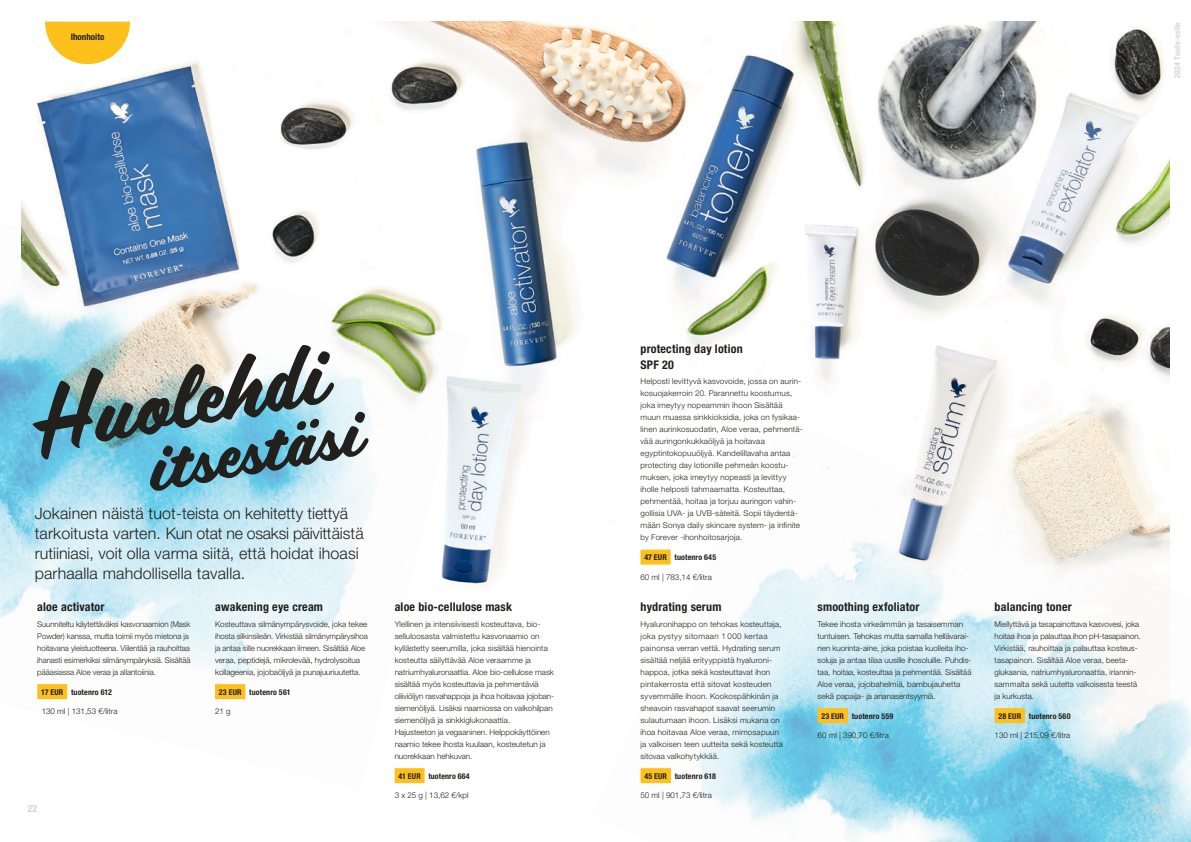
<style>
.page{position:relative;width:1191px;height:842px;background:#fff}
.page>*{position:absolute;margin:0;border:0;box-sizing:border-box;transform-origin:0 0}
.t1{font:90.9px "Scriptorama JF Tradeshow";color:#21201c}
.t2{font:76.3px "Scriptorama JF Tradeshow";color:#21201c}
.pull_out_copy_medium{font:300 16px/20px "Helvetica Neue LT Std";letter-spacing:.01em;color:#21201c}
.body_title{font:700 condensed 12px "Helvetica Neue LT Std";letter-spacing:.015em;color:#21201c}
.t3{font:700 condensed 10px "Helvetica Neue LT Std";color:#d5d6d2}
.t4{font:700 condensed 9px "Helvetica Neue LT Std";color:#21201c}
.body_copy{font:300 8px/12px "Helvetica Neue LT Std";letter-spacing:.005em;color:#21201c}
.body_copy-2{font:300 8px/12px "Helvetica Neue LT Std";letter-spacing:.025em;color:#21201c}
.body_copy-3{font:700 condensed 8px "Helvetica Neue LT Std";letter-spacing:.015em;color:#21201c}
.t5{font:700 condensed 8px "Helvetica Neue LT Std";letter-spacing:.03em;color:#d5d6d2}
</style>
<div class="page">
<img style="left:22px;top:22px;width:1147px;height:563px">
<img style="left:0;top:220px;width:470px;height:564px">
<img style="left:591px;top:412px;width:600px;height:430px">
<div style="left:817px;top:708px;width:31px;height:15px;background:#fec01b"></div>
<div style="left:994px;top:708px;width:31px;height:15px;background:#fec01b"></div>
<div style="left:215px;top:684px;width:30px;height:15px;background:#fec01b"></div>
<div style="left:37px;top:684px;width:30px;height:15px;background:#fec01b"></div>
<div style="left:395px;top:768px;width:29px;height:15px;background:#fec01b"></div>
<div style="left:640px;top:768px;width:31px;height:15px;background:#fec01b"></div>
<div style="left:640px;top:550px;width:30px;height:15px;background:#fec01b"></div>
<svg style="left:45px;top:22px;width:85px;height:42px"></svg>
<p class="t4" style="left:71px;top:31px;width:35px">Ihonhoito</p>
<p class="t5" style="left:1172px;top:78px;width:58px;rotate:-90deg">2024 Tuote-esite</p>
<p class="t1" style="left:20px;top:358px;width:299px;rotate:-10deg">Huolehdi</p>
<p class="t2" style="left:137px;top:412px;width:218px;rotate:-10deg">itsestäsi</p>
<p class="pull_out_copy_medium" style="left:35px;top:503px;width:330px">Jokainen näistä tuot-teista on kehitetty tiettyä tarkoitusta varten. Kun otat ne osaksi päivittäistä rutiiniasi, voit olla varma siitä, että hoidat ihoasi parhaalla mahdollisella tavalla.</p>
<p class="body_title" style="left:37px;top:600px;width:69px">aloe activator</p>
<p class="body_copy" style="left:37px;top:618px;width:155px">Suunniteltu käytettäväksi kasvonaamion (Mask Powder) kanssa, mutta toimii myös mietona ja hoitavana yleistuotteena. Viilentää ja rauhoittaa ihanasti esimerkiksi silmänympäryksiä. Sisältää pääasiassa Aloe veraa ja allantoiinia.</p>
<p class="body_copy-3" style="left:41px;top:687px;width:72px">17 EUR tuotenro 612</p>
<p class="body_copy" style="left:42px;top:705px;width:77px">130 ml | 131,53 €/litra</p>
<p class="body_title" style="left:215px;top:600px;width:109px">awakening eye cream</p>
<p class="body_copy" style="left:215px;top:618px;width:154px">Kosteuttava silmänympärysvoide, joka tekee ihosta silkinsileän. Virkistää silmänympärysihoa ja antaa sille nuorekkaan ilmeen. Sisältää Aloe veraa, peptidejä, mikrolevää, hydrolysoitua kollageenia, jojobaöljyä ja punajuuriuutetta.</p>
<p class="body_copy-3" style="left:219px;top:687px;width:73px">23 EUR tuotenro 561</p>
<p class="body_copy" style="left:215px;top:705px;width:17px">21 g</p>
<p class="body_title" style="left:395px;top:600px;width:119px">aloe bio-cellulose mask</p>
<p class="body_copy" style="left:395px;top:618px;width:161px">Ylellinen ja intensiivisesti kosteuttava, bio&shy;selluloosasta valmistettu kasvonaamio on kyllästetty seerumilla, joka sisältää hienointa kosteutta säilyttävää Aloe veraamme ja natriumhyaluronaattia. Aloe bio-cellulose mask sisältää myös kosteuttavia ja pehmentäviä oliiviöljyn rasvahappoja ja ihoa hoitavaa jojoban&shy;siemenöljyä. Lisäksi naamiossa on valkohilpan siemenöljyä ja sinkkiglukonaattia.<br>Hajusteeton ja vegaaninen. Helppokäyttöinen naamio tekee ihosta kuulaan, kosteutetun ja nuorekkaan hehkuvan.</p>
<p class="body_copy-3" style="left:398px;top:771px;width:73px">41 EUR tuotenro 664</p>
<p class="body_copy" style="left:395px;top:789px;width:75px">3 x 25 g | 13,62 €/kpl</p>
<p class="body_title" style="left:640px;top:342px;width:104px">protecting day lotion</p>
<p class="body_title" style="left:640px;top:357px;width:35px">SPF 20</p>
<p class="body_copy-2" style="left:640px;top:375px;width:164px">Helposti levittyvä kasvovoide, jossa on aurin&shy;kosuojakerroin 20. Parannettu koostumus, joka imeytyy nopeammin ihoon Sisältää muun muassa sinkkioksidia, joka on fysikaa&shy;linen aurinkosuodatin, Aloe veraa, pehmentä&shy;vää auringonkukkaöljyä ja hoitavaa egyptintokopuuöljyä. Kandelillavaha antaa protecting day lotionille pehmeän koostu&shy;muksen, joka imeytyy nopeasti ja levittyy iholle helposti tahmaamatta. Kosteuttaa, pehmentää, hoitaa ja torjuu auringon vahin&shy;gollisia UVA- ja UVB-säteitä. Sopii täydentä&shy;mään Sonya daily skincare system- ja infinite by Forever -ihonhoitosarjoja.</p>
<p class="body_copy-3" style="left:644px;top:552px;width:73px">47 EUR tuotenro 645</p>
<p class="body_copy" style="left:640px;top:571px;width:73px">60 ml | 783,14 €/litra</p>
<p class="body_title" style="left:640px;top:600px;width:82px">hydrating serum</p>
<p class="body_copy-2" style="left:640px;top:618px;width:144px">Hyaluronihappo on tehokas kosteuttaja, joka pystyy sitomaan 1 000 kertaa painonsa verran vettä. Hydrating serum sisältää neljää erityyppistä hyaluroni&shy;happoa, jotka sekä kosteuttavat ihon pintakerrosta että sitovat kosteuden syvemmälle ihoon. Kookospähkinän ja sheavoin rasvahapot saavat seerumin sulautumaan ihoon. Lisäksi mukana on ihoa hoitavaa Aloe veraa, mimosapuun ja valkoisen teen uutteita sekä kosteutta sitovaa valkohytykkää.</p>
<p class="body_copy-3" style="left:644px;top:771px;width:73px">45 EUR tuotenro 618</p>
<p class="body_copy" style="left:640px;top:789px;width:73px">50 ml | 901,73 €/litra</p>
<p class="body_title" style="left:817px;top:600px;width:103px">smoothing exfoliator</p>
<p class="body_copy" style="left:817px;top:618px;width:155px">Tekee ihosta virkeämmän ja tasaisemman tuntuisen. Tehokas mutta samalla hellävarai&shy;nen kuorinta-aine, joka poistaa kuolleita iho&shy;soluja ja antaa tilaa uusille ihosoluille. Puhdis&shy;taa, hoitaa, kosteuttaa ja pehmentää. Sisältää Aloe veraa, jojobahelmiä, bambujauhetta sekä papaija- ja ananasentsyymiä.</p>
<p class="body_copy-3" style="left:821px;top:711px;width:73px">23 EUR tuotenro 559</p>
<p class="body_copy" style="left:817px;top:729px;width:73px">60 ml | 390,70 €/litra</p>
<p class="body_title" style="left:994px;top:600px;width:79px">balancing toner</p>
<p class="body_copy" style="left:994px;top:618px;width:148px">Miellyttävä ja tasapainottava kasvovesi, joka hoitaa ihoa ja palauttaa ihon pH-tasapainon.<br>Virkistää, rauhoittaa ja palauttaa kosteus&shy;tasapainon. Sisältää Aloe veraa, beeta&shy;glukaania, natriumhyaluronaattia, irlannin&shy;sammalta sekä uutetta valkoisesta teestä ja kurkusta.</p>
<p class="body_copy-3" style="left:998px;top:711px;width:74px">28 EUR tuotenro 560</p>
<p class="body_copy" style="left:994px;top:729px;width:77px">130 ml | 215,09 €/litra</p>
<p class="t3" style="left:28px;top:802px;width:11px">22</p>
<p class="t3" style="left:1153px;top:802px;width:11px">23</p>
</div>
